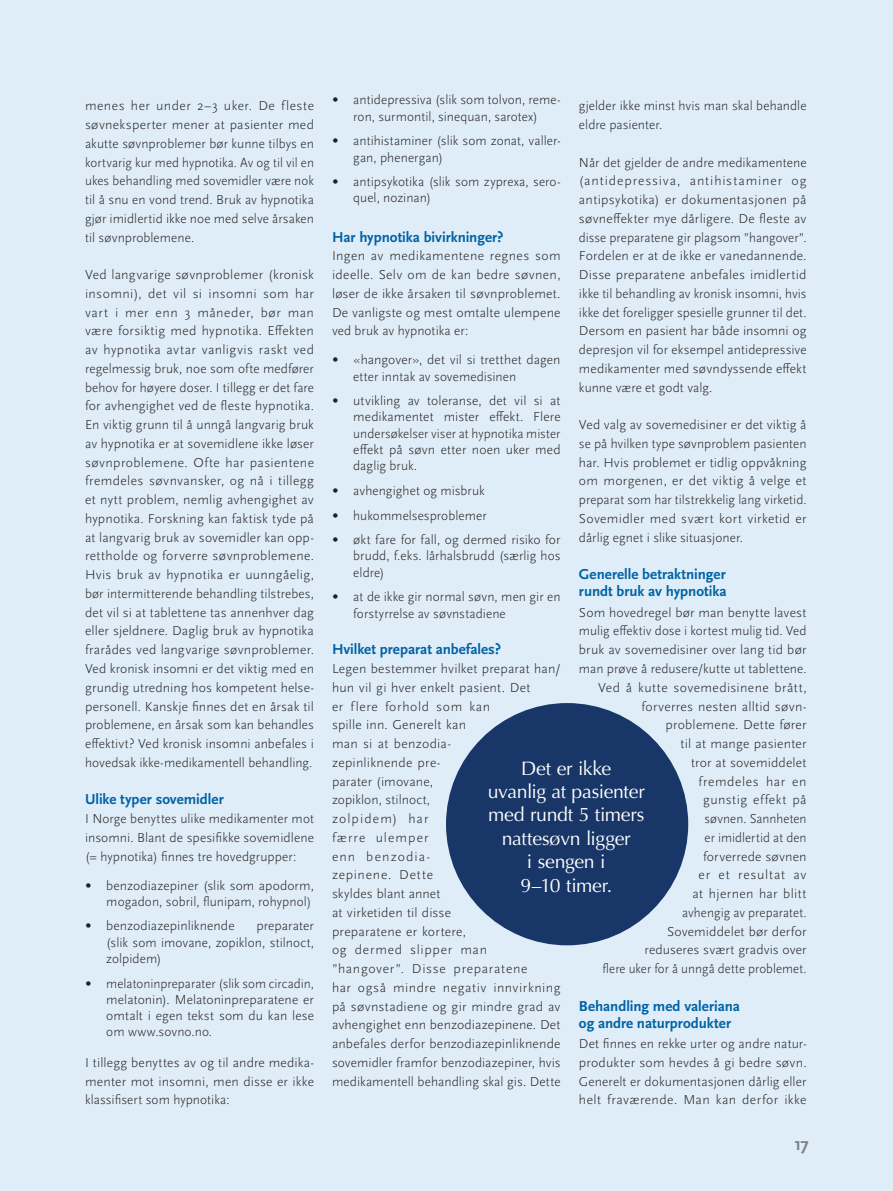
<style>
.page{position:relative;width:893px;height:1191px;background:#dfedf8}
.page>*{position:absolute;margin:0;border:0;box-sizing:border-box;transform-origin:0 0}
.t1{font:19.5px/23.4px "Optima";letter-spacing:-.015em;color:#fff;text-align:center}
.t2{font:700 18px "Scala Sans Pro";color:#808285}
.t3{font:700 15px/17.2px "Scala Sans Pro";color:#0062a6}
.t4{font:300 13.5px/18.8px "Scala Sans Pro";letter-spacing:.01em;color:#231f20;text-align:justify}
.s1{font-family:"DIN";font-weight:700}
</style>
<div class="page">
<div style="left:446px;top:703px;width:242px;height:242px;background:#183668;border-radius:50%"></div>
<p class="t4" style="left:85px;top:97px;width:230px">menes her under 2–3 uker. De fleste søvneksperter mener at pasienter med akutte søvnproblemer bør kunne tilbys en kortvarig kur med hypnotika. Av og til vil en ukes behandling med sovemidler være nok til å snu en vond trend. Bruk av hypnotika gjør imidlertid ikke noe med selve årsaken til søvnproblemene.</p>
<p class="t4" style="left:85px;top:265px;width:230px">Ved langvarige søvnproblemer (kronisk insomni), det vil si insomni som har vart i mer enn 3 måneder, bør man være forsiktig med hypnotika. Effekten av hypnotika avtar vanligvis raskt ved regelmessig bruk, noe som ofte medfører behov for høyere doser. I tillegg er det fare for avhengighet ved de fleste hypnotika.<br>En viktig grunn til å unngå langvarig bruk av hypnotika er at sovemidlene ikke løser søvnproblemene. Ofte har pasientene fremdeles søvnvansker, og nå i tillegg et nytt problem, nemlig avhengighet av hypnotika. Forskning kan faktisk tyde på at langvarig bruk av sovemidler kan opp&shy;rettholde og forverre søvnproblemene.<br>Hvis bruk av hypnotika er uunngåelig, bør intermitterende behandling tilstrebes, det vil si at tablettene tas annenhver dag eller sjeldnere. Daglig bruk av hypnotika frarådes ved langvarige søvnproblemer.<br>Ved kronisk insomni er det viktig med en grundig utredning hos kompetent helse&shy;personell. Kanskje finnes det en årsak til problemene, en årsak som kan behandles effektivt? Ved kronisk insomni anbefales i hovedsak ikke-medikamentell behandling.</p>
<p class="t3" style="left:85px;top:791px;width:140px">Ulike typer sovemidler</p>
<p class="t4" style="left:85px;top:809px;width:230px">I Norge benyttes ulike medikamenter mot insomni. Blant de spesifikke sovemidlene (= hypnotika) finnes tre hovedgrupper:</p>
<p class="t4" style="left:85px;top:877px;width:230px;line-height:16.2px;text-align:right"><span class="s1">•</span> benzodiazepiner (slik som apodorm, mogadon, sobril, flunipam, rohypnol)</p>
<p class="t4" style="left:85px;top:916px;width:151px"><span class="s1">•</span> benzodiazepinliknende</p>
<p class="t4" style="left:106px;top:918px;width:209px;line-height:16.2px;text-indent:150px">preparater (slik som imovane, zopiklon, stilnoct, zolpidem)</p>
<p class="t4" style="left:106px;top:975px;width:209px;line-height:16.2px;text-indent:-21px"><span class="s1">•</span> melatoninpreparater (slik som circadin, melatonin). Melatoninpreparatene er omtalt i egen tekst som du kan lese om www.sovno.no.</p>
<p class="t4" style="left:85px;top:1053px;width:231px">I tillegg benyttes av og til andre medika&shy;menter mot insomni, men disse er ikke klassifisert som hypnotika:</p>
<p class="t4" style="left:332px;top:92px;width:230px;line-height:16.2px;text-align:center"><span class="s1">•</span> antidepressiva (slik som tolvon, reme&shy;ron, surmontil, sinequan, sarotex)</p>
<p class="t4" style="left:353px;top:133px;width:209px;line-height:16.2px;text-indent:-21px"><span class="s1">•</span> antihistaminer (slik som zonat, valler&shy;gan, phenergan)</p>
<p class="t4" style="left:353px;top:174px;width:209px;line-height:16.2px;text-indent:-21px"><span class="s1">•</span> antipsykotika (slik som zyprexa, sero&shy;quel, nozinan)</p>
<p class="t3" style="left:332px;top:228px;width:173px">Har hypnotika bivirkninger?</p>
<p class="t4" style="left:332px;top:247px;width:230px">Ingen av medikamentene regnes som ideelle. Selv om de kan bedre søvnen, løser de ikke årsaken til søvnproblemet.<br>De vanligste og mest omtalte ulempene ved bruk av hypnotika er:</p>
<p class="t4" style="left:353px;top:352px;width:209px;line-height:16.2px;text-indent:-21px"><span class="s1">•</span> «hangover», det vil si tretthet dagen etter inntak av sovemedisinen</p>
<p class="t4" style="left:353px;top:393px;width:209px;line-height:16.2px;text-indent:-21px"><span class="s1">•</span> utvikling av toleranse, det vil si at medikamentet mister effekt. Flere undersøkelser viser at hypnotika mister effekt på søvn etter noen uker med daglig bruk.</p>
<p class="t4" style="left:332px;top:481px;width:154px"><span class="s1">•</span> avhengighet og misbruk</p>
<p class="t4" style="left:332px;top:506px;width:156px"><span class="s1">•</span> hukommelsesproblemer</p>
<p class="t4" style="left:353px;top:532px;width:209px;line-height:16.2px;text-indent:-21px"><span class="s1">•</span> økt fare for fall, og dermed risiko for brudd, f.eks. lårhalsbrudd (særlig hos eldre)</p>
<p class="t4" style="left:353px;top:589px;width:209px;line-height:16.2px;text-indent:-21px"><span class="s1">•</span> at de ikke gir normal søvn, men gir en forstyrrelse av søvnstadiene</p>
<p class="t3" style="left:332px;top:641px;width:171px">Hvilket preparat anbefales?</p>
<p class="t4" style="left:332px;top:659px;width:230px;text-align:left">Legen bestemmer hvilket preparat han/ hun vil gi hver enkelt pasient. Det<br>er flere forhold som kan<br>spille inn. Generelt kan<br>man si at benzodia-<br>zepinliknende pre-<br>parater (imovane,<br>zopiklon, stilnoct,<br>zolpidem) har<br>færre ulemper<br>enn benzodia-<br>zepinene. Dette<br>skyldes blant annet<br>at virketiden til disse<br>preparatene er kortere,<br>og dermed slipper man ”hangover”. Disse preparatene<br>har også mindre negativ innvirkning på søvnstadiene og gir mindre grad av avhengighet enn benzodiazepinene. Det anbefales derfor benzodiazepinliknende sovemidler framfor benzodiazepiner, hvis medikamentell behandling skal gis. Dette</p>
<p class="t4" style="left:579px;top:97px;width:229px">gjelder ikke minst hvis man skal behandle eldre pasienter.</p>
<p class="t4" style="left:579px;top:153px;width:229px">Når det gjelder de andre medikamentene (antidepressiva, antihistaminer og antipsykotika) er dokumentasjonen på søvneffekter mye dårligere. De fleste av disse preparatene gir plagsom ”hangover”.<br>Fordelen er at de ikke er vanedannende.<br>Disse preparatene anbefales imidlertid ikke til behandling av kronisk insomni, hvis ikke det foreligger spesielle grunner til det.<br>Dersom en pasient har både insomni og depresjon vil for eksempel antidepressive medikamenter med søvndyssende effekt kunne være et godt valg.</p>
<p class="t4" style="left:579px;top:415px;width:229px">Ved valg av sovemedisiner er det viktig å se på hvilken type søvnproblem pasienten har. Hvis problemet er tidlig oppvåkning om morgenen, er det viktig å velge et preparat som har tilstrekkelig lang virketid.<br>Sovemidler med svært kort virketid er dårlig egnet i slike situasjoner.</p>
<p class="t3" style="left:579px;top:566px;width:149px">Generelle betraktninger rundt bruk av hypnotika</p>
<p class="t4" style="left:579px;top:603px;width:229px;text-align:right">Som hovedregel bør man benytte lavest mulig effektiv dose i kortest mulig tid. Ved bruk av sovemedisiner over lang tid bør man prøve å redusere/kutte ut tablettene.<br>Ved å kutte sovemedisinene brått, forverres nesten alltid søvn&shy;problemene. Dette fører<br>til at mange pasienter<br>tror at sovemiddelet<br>fremdeles har en<br>gunstig effekt på<br>søvnen. Sannheten<br>er imidlertid at den<br>forverrede søvnen<br>er et resultat av<br>at hjernen har blitt<br>avhengig av preparatet.<br>Sovemiddelet bør derfor<br>reduseres svært gradvis over<br>flere uker for å unngå dette problemet.</p>
<p class="t3" style="left:579px;top:997px;width:163px">Behandling med valeriana og andre naturprodukter</p>
<p class="t4" style="left:579px;top:1034px;width:229px">Det finnes en rekke urter og andre natur&shy;produkter som hevdes å gi bedre søvn.<br>Generelt er dokumentasjonen dårlig eller helt fraværende. Man kan derfor ikke</p>
<h1 class="t1" style="left:488px;top:756px;width:159px">Det er ikke<br>uvanlig at pasienter med rundt 5 timers nattesøvn ligger<br>i sengen i<br>9–10 timer.</h1>
<h2 class="t2" style="left:794px;top:1133px;width:16px">17</h2>
</div>
